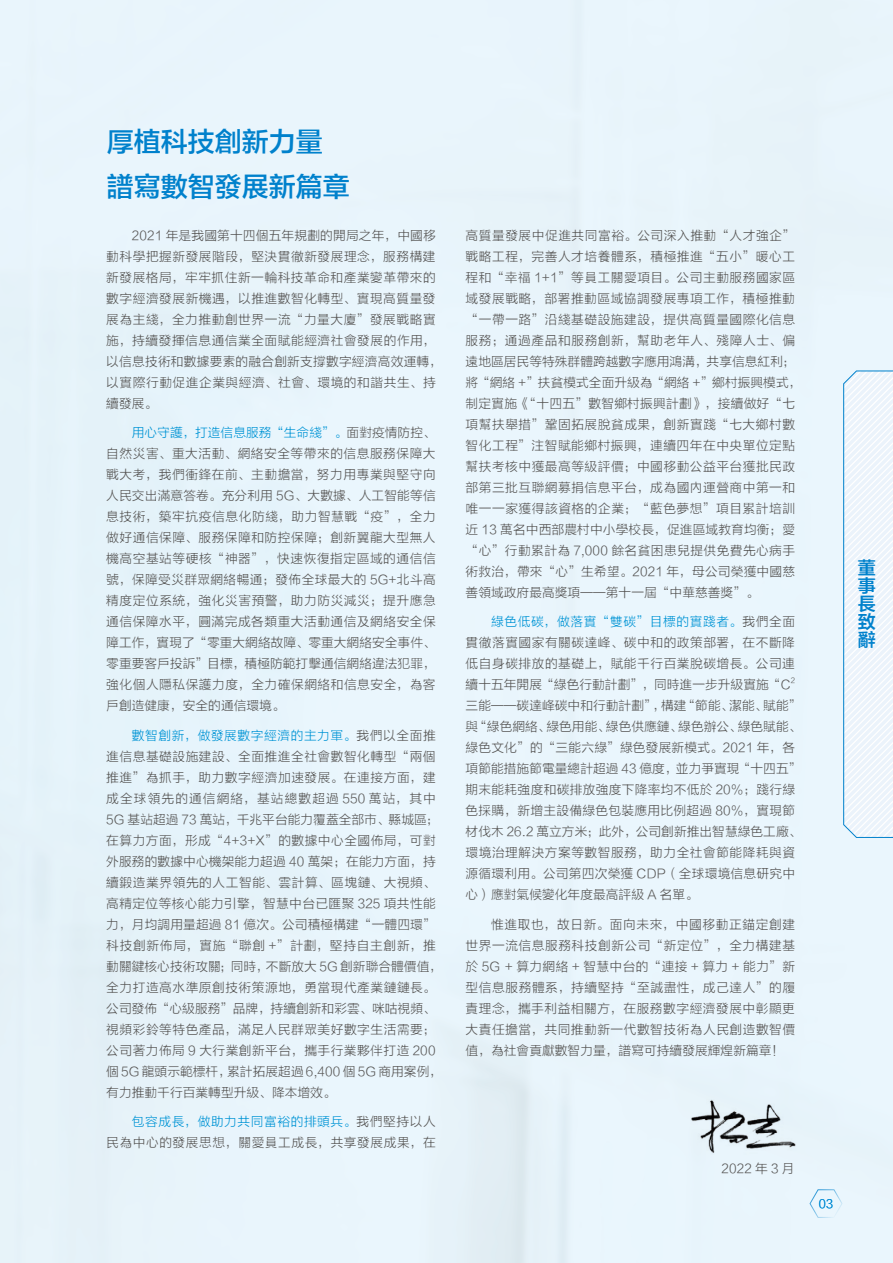
<style>
.page{position:relative;width:893px;height:1263px;background:#fff}
.page>*{position:absolute;margin:0;border:0;box-sizing:border-box;transform-origin:0 0}
.t1{font:27px/45.5px "FZLTZHK GBK1 0";color:#0081cc}
.t2{font:18px/18px "FZLTZCHK GBK1 0";color:#0081cc;text-align:justify}
.t3{font:12.75px/21px "FZLTXHK";letter-spacing:.035em;color:#595857}
.t4{font:12.75px/21px "FZLTXHK";letter-spacing:.01em;color:#595857}
.t5{font:12px "FZLTXHK";color:#0081cc}
.t6{font:7.5px "FZLTXHK";color:#595857}
.s1{color:#0094d5}
</style>
<div class="page">
<svg style="left:843px;top:370px;width:50px;height:468px"></svg>
<img style="left:690px;top:1096px;width:108px;height:61px">
<svg style="left:809px;top:1189px;width:34px;height:29px"></svg>
<h1 class="t1" style="left:107px;top:119px;width:244px">厚植科技創新力量譜寫數智發展新篇章</h1>
<p class="t3" style="left:106px;top:225px;width:337px;text-indent:26px">2021 年是我國第十四個五年規劃的開局之年，中國移動科學把握新發展階段，堅決貫徹新發展理念，服務構建新發展格局，牢牢抓住新一輪科技革命和產業變革帶來的數字經濟發展新機遇，以推進數智化轉型、實現高質量發展為主綫，全力推動創世界一流“力量大廈”發展戰略實施，持續發揮信息通信業全面賦能經濟社會發展的作用，以信息技術和數據要素的融合創新支撐數字經濟高效運轉，以實際行動促進企業與經濟、社會、環境的和諧共生、持續發展。</p>
<p class="t3" style="left:106px;top:422px;width:331px;text-align:justify;text-indent:26px"><span class="s1">用心守護，打造信息服務“生命綫”。</span>面對疫情防控、自然災害、重大活動、網絡安全等帶來的信息服務保障大戰大考，我們衝鋒在前、主動擔當，努力用專業與堅守向人民交出滿意答卷。充分利用 5G、大數據、人工智能等信息技術，築牢抗疫信息化防綫，助力智慧戰“疫”，全力做好通信保障、服務保障和防控保障；創新翼龍大型無人機高空基站等硬核“神器”，快速恢復指定區域的通信信號，保障受災群眾網絡暢通；發佈全球最大的 5G+ 北斗高精度定位系統，強化災害預警，助力防災減災；提升應急通信保障水平，圓滿完成各類重大活動通信及網絡安全保障工作，實現了“零重大網絡故障、零重大網絡安全事件、零重要客戶投訴”目標，積極防範打擊通信網絡違法犯罪，強化個人隱私保護力度，全力確保網絡和信息安全，為客戶創造健康，安全的通信環境。</p>
<p class="t3" style="left:106px;top:725px;width:337px;text-indent:26px"><span class="s1">數智創新，做發展數字經濟的主力軍。</span>我們以全面推進信息基礎設施建設、全面推進全社會數智化轉型“兩個推進”為抓手，助力數字經濟加速發展。在連接方面，建成全球領先的通信網絡，基站總數超過 550 萬站，其中<br>5G 基站超過 73 萬站，千兆平台能力覆蓋全部市、縣城區；在算力方面，形成“4+3+X”的數據中心全國佈局，可對外服務的數據中心機架能力超過 40 萬架；在能力方面，持續鍛造業界領先的人工智能、雲計算、區塊鏈、大視頻、高精定位等核心能力引擎，智慧中台已匯聚 325 項共性能力，月均調用量超過 81 億次。公司積極構建“一體四環”科技創新佈局，實施“聯創 +”計劃，堅持自主創新，推動關鍵核心技術攻關；同時，不斷放大 5G 創新聯合體價值，全力打造高水準原創技術策源地，勇當現代產業鏈鏈長。公司發佈“心級服務”品牌，持續創新和彩雲、咪咕視頻、視頻彩鈴等特色產品，滿足人民群眾美好數字生活需要；公司著力佈局 9 大行業創新平台，攜手行業夥伴打造 200個 5G 龍頭示範標杆，累計拓展超過 6,400 個 5G 商用案例，有力推動千行百業轉型升級、降本增效。</p>
<p class="t3" style="left:106px;top:1111px;width:331px;text-align:right"><span class="s1">包容成長，做助力共同富裕的排頭兵。</span>我們堅持以人<br>民為中心的發展思想，關愛員工成長，共享發展成果，在</p>
<p class="t3" style="left:466px;top:225px;width:337px">高質量發展中促進共同富裕。公司深入推動“人才強企”戰略工程，完善人才培養體系，積極推進“五小”暖心工程和“幸福 1+1”等員工關愛項目。公司主動服務國家區域發展戰略，部署推動區域協調發展專項工作，積極推動“一帶一路”沿綫基礎設施建設，提供高質量國際化信息服務；通過產品和服務創新，幫助老年人、殘障人士、偏遠地區居民等特殊群體跨越數字應用鴻溝，共享信息紅利；將“網絡 +”扶貧模式全面升級為“網絡 +”鄉村振興模式，制定實施《“十四五”數智鄉村振興計劃》，接續做好“七項幫扶舉措”鞏固拓展脫貧成果，創新實踐“七大鄉村數智化工程”注智賦能鄉村振興，連續四年在中央單位定點幫扶考核中獲最高等級評價；中國移動公益平台獲批民政部第三批互聯網募捐信息平台，成為國內運營商中第一和唯一一家獲得該資格的企業；“藍色夢想”項目累計培訓近 13 萬名中西部農村中小學校長，促進區域教育均衡；愛“心”行動累計為 7,000 餘名貧困患兒提供免費先心病手術救治，帶來“心”生希望。2021 年，母公司榮獲中國慈善領域政府最高獎項——第十一屆“中華慈善獎”。</p>
<p class="t3" style="left:466px;top:611px;width:331px;text-align:justify;text-indent:26px"><span class="s1">綠色低碳，做落實“雙碳”目標的實踐者。</span>我們全面貫徹落實國家有關碳達峰、碳中和的政策部署，在不斷降低自身碳排放的基礎上，賦能千行百業脫碳增長。公司連續十五年開展“綠色行動計劃”，同時進一步升級實施“C</p>
<p class="t6" style="left:791px;top:676px;width:6px">2</p>
<p class="t4" style="left:466px;top:695px;width:337px">三能——碳達峰碳中和行動計劃”，構建“節能、潔能、賦能”與“綠色網絡、綠色用能、綠色供應鏈、綠色辦公、綠色賦能、綠色文化”的“三能六綠”綠色發展新模式。2021 年，各項節能措施節電量總計超過 43 億度，並力爭實現“十四五”期末能耗強度和碳排放強度下降率均不低於 20%；踐行綠色採購，新增主設備綠色包裝應用比例超過 80%，實現節材伐木 26.2 萬立方米；此外，公司創新推出智慧綠色工廠、環境治理解決方案等數智服務，助力全社會節能降耗與資源循環利用。公司第四次榮獲 CDP（全球環境信息研究中心）應對氣候變化年度最高評級 A 名單。</p>
<p class="t3" style="left:466px;top:914px;width:331px;text-align:justify;text-indent:26px">惟進取也，故日新。面向未來，中國移動正錨定創建世界一流信息服務科技創新公司“新定位”，全力構建基於 5G + 算力網絡 + 智慧中台的“連接 + 算力 + 能力”新型信息服務體系，持續堅持“至誠盡性，成己達人”的履責理念，攜手利益相關方，在服務數字經濟發展中彰顯更大責任擔當，共同推動新一代數智技術為人民創造數智價值，為社會貢獻數智力量，譜寫可持續發展輝煌新篇章！</p>
<h2 class="t2" style="left:858px;top:560px;width:19px">董事長致辭</h2>
<p class="t3" style="left:721px;top:1158px;width:75px">2022 年 3 月</p>
<p class="t5" style="left:819px;top:1197px;width:16px">03</p>
</div>
